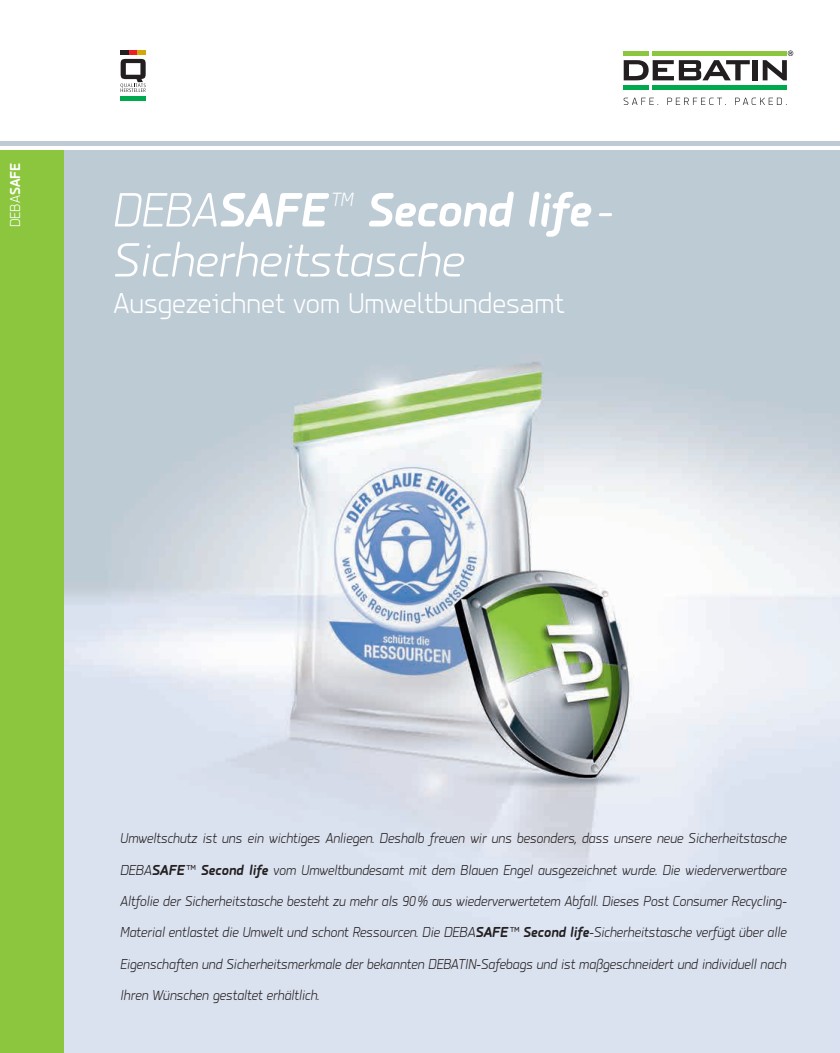
<style>
.page{position:relative;width:840px;height:1053px;background:#fff}
.page>*{position:absolute;margin:0;border:0;box-sizing:border-box;transform-origin:0 0}
.t1{font:italic 300 50px/50px "PF Isotext Pro";color:#fff}
.t2{font:300 30px "PF Isotext Pro";color:#fff}
.t3{font:italic 300 20px "PF Isotext Pro";color:#fff}
.t4{font:italic 300 15px/31.2px "PF Isotext Pro";color:#231f20;text-align:justify;scale:.96 1}
.t5{font:300 15px "PF Isotext Pro";color:#fff}
.s1{font-weight:700}
</style>
<div class="page">
<img style="left:64px;top:150px;width:776px;height:902px">
<div style="left:0;top:141px;width:840px;height:5px;background:#bfcbd4"></div>
<div style="left:0;top:150px;width:64px;height:902px;background:#8bc63e"></div>
<div style="left:121px;top:96px;width:25px;height:5px;background:#00a94e"></div>
<div style="left:121px;top:50px;width:8px;height:5px;background:#231f20"></div>
<div style="left:129px;top:50px;width:8px;height:5px;background:#ee1d23"></div>
<div style="left:137px;top:50px;width:9px;height:5px;background:#d2a808"></div>
<svg style="left:120px;top:59px;width:26px;height:33px"></svg>
<svg style="left:624px;top:60px;width:126px;height:20px"></svg>
<div style="left:752px;top:60px;width:6px;height:20px;background:#231f20"></div>
<div style="left:624px;top:85px;width:25px;height:5px;background:#00a94e"></div>
<div style="left:624px;top:51px;width:25px;height:5px;background:#8bc63e"></div>
<div style="left:652px;top:85px;width:135px;height:5px;background:#00a94e"></div>
<div style="left:652px;top:51px;width:135px;height:5px;background:#8bc63e"></div>
<svg style="left:763px;top:50px;width:30px;height:30px"></svg>
<svg style="left:623px;top:98px;width:35px;height:7px"></svg>
<svg style="left:667px;top:98px;width:59px;height:7px"></svg>
<svg style="left:735px;top:98px;width:52px;height:7px"></svg>
<p class="t5" style="left:6px;top:227px;width:66px;rotate:-90deg">DEBA<span class="s1">SAFE</span></p>
<h1 class="t1" style="left:113px;top:184px;width:501px;text-indent:254px"><span class="s1">Second life</span>-<br>Sicherheitstasche</h1>
<h2 class="t2" style="left:113px;top:285px;width:452px">Ausgezeichnet vom Umweltbundesamt</h2>
<h1 class="t1" style="left:113px;top:184px;width:215px">DEBA<span class="s1">SAFE</span></h1>
<h3 class="t3" style="left:331px;top:188px;width:24px">TM</h3>
<p class="t4" style="left:120px;top:822px;width:695px">Umweltschutz ist uns ein wichtiges Anliegen. Deshalb freuen wir uns besonders, dass unsere neue Sicherheitstasche DEBA<span class="s1">SAFE</span>™ <span class="s1">Second life</span> vom Umweltbundesamt mit dem Blauen Engel ausgezeichnet wurde. Die wiederverwertbare Altfolie der Sicherheitstasche besteht zu mehr als 90% aus wiederverwertetem Abfall. Dieses Post Consumer Recycling-Material entlastet die Umwelt und schont Ressourcen. Die DEBA<span class="s1">SAFE</span>™ <span class="s1">Second life</span>-Sicherheitstasche verfügt über alle Eigenschaften und Sicherheitsmerkmale der bekannten DEBATIN-Safebags und ist maßgeschneidert und individuell nach Ihren Wünschen gestaltet erhältlich.</p>
</div>
